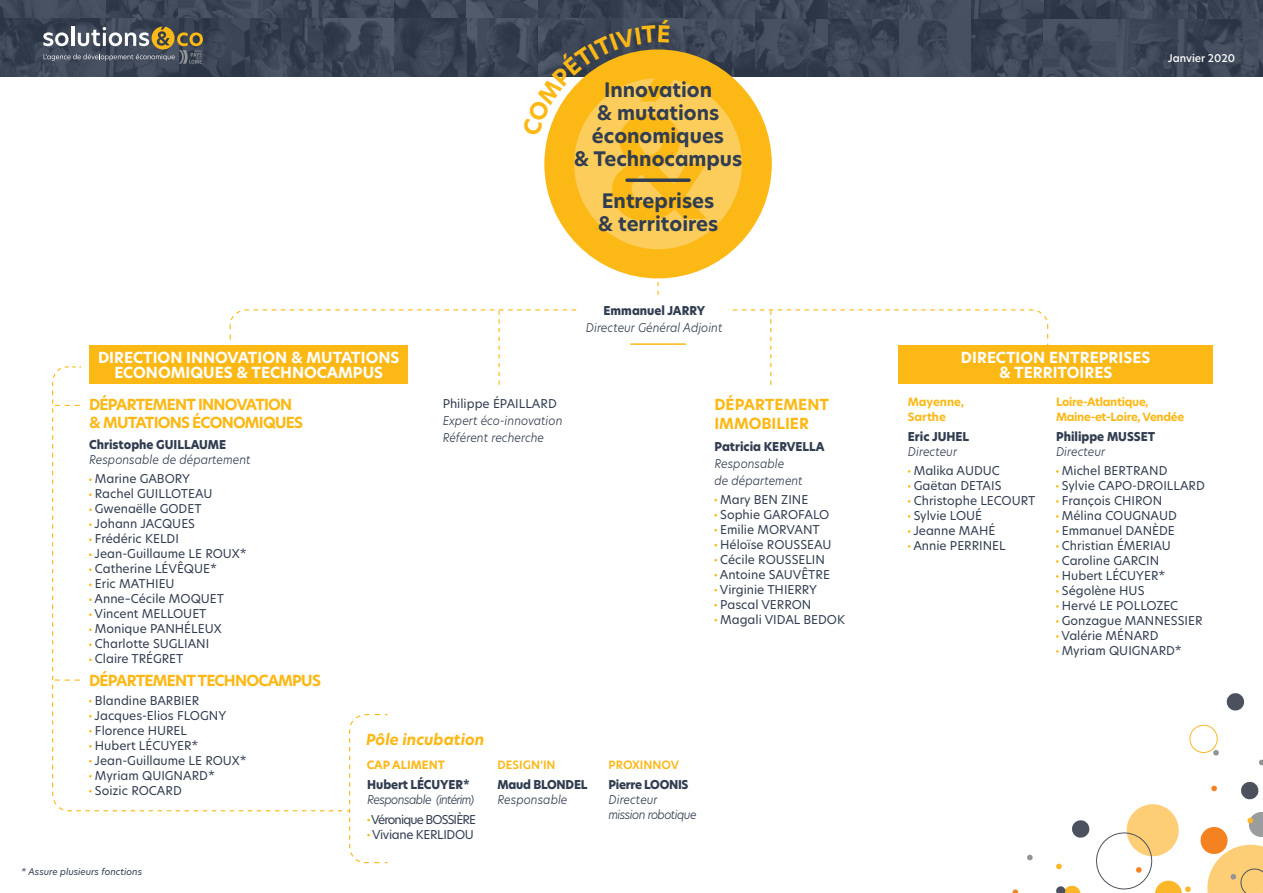
<style>
.page{position:relative;width:1263px;height:893px;background:#fff}
.page>*{position:absolute;margin:0;border:0;box-sizing:border-box;transform-origin:0 0}
.t1{font:700 19.65px/23.1px "Hero New";color:#313d50;text-align:center}
.t2{font:700 15px/15px "Hero New";color:#fff;text-align:center}
.t3{font:700 15px/18px "Hero New";letter-spacing:-.05em;color:#fcb814}
.t4{font:700 15px/19px "Hero New";color:#fcb814}
.t5{font:italic 700 15px "Hero New";color:#fcb814}
.t6{font:12px "Hero New";color:#313d50}
.t7{font:italic 300 12px/17.1px "Hero New";color:#313d50;scale:.95 1}
.t8{font:800 12px/15px "Hero New";color:#313d50;scale:.95 1}
.t9{font:italic 300 12px/15px "Hero New";letter-spacing:-.05em;color:#313d50;scale:.95 1}
.t10{font:12px "Hero New";letter-spacing:-.07em;color:#313d50}
.t11{font:12px "Hero New";letter-spacing:-.03em;color:#313d50}
.t12{font:800 12px "Hero New";letter-spacing:-.02em;color:#313d50;scale:.95 1}
.t13{font:700 11.25px/15px "Hero New";letter-spacing:-.025em;color:#fcb814}
.t14{font:700 11.25px/15px "Hero New";color:#fcb814}
.t15{font:600 11.25px "Hero New";color:#fcb814}
.t16{font:500 10.5px "Hero New";color:#fff}
.t17{font:italic 9px "Hero New";color:#313d50}
.s1{font-weight:800;font-style:normal}
.s2{font-weight:400;font-style:normal}
.s3{font-weight:700}
.s4{font-weight:300;font-style:italic}
</style>
<div class="page">
<div style="left:35px;top:0;width:72px;height:18px;background:#454f5f"></div>
<svg style="left:35px;top:18px;width:72px;height:59px;background:#3b4555"></svg>
<svg style="left:0;top:18px;width:35px;height:59px;background:#343f4f"></svg>
<svg style="left:107px;top:0;width:72px;height:18px"></svg>
<svg style="left:251px;top:0;width:72px;height:18px"></svg>
<svg style="left:179px;top:0;width:72px;height:18px"></svg>
<svg style="left:323px;top:0;width:72px;height:18px"></svg>
<svg style="left:179px;top:18px;width:72px;height:59px;background:#364050"></svg>
<svg style="left:107px;top:18px;width:72px;height:59px;background:#3c4655"></svg>
<svg style="left:323px;top:18px;width:72px;height:59px;background:#3d4757"></svg>
<svg style="left:251px;top:18px;width:72px;height:59px;background:#384252"></svg>
<svg style="left:395px;top:0;width:72px;height:18px"></svg>
<svg style="left:467px;top:0;width:72px;height:18px"></svg>
<div style="left:539px;top:0;width:72px;height:18px;background:#384252"></div>
<div style="left:611px;top:0;width:72px;height:18px;background:linear-gradient(to right,#3e4858,#313b4b)"></div>
<svg style="left:467px;top:18px;width:72px;height:59px;background:#3a4454"></svg>
<div style="left:395px;top:18px;width:72px;height:59px;background:linear-gradient(to right,#354050,#394353)"></div>
<div style="left:539px;top:18px;width:72px;height:59px;background:#404a5a"></div>
<svg style="left:611px;top:18px;width:72px;height:2px"></svg>
<svg style="left:683px;top:18px;width:72px;height:59px"></svg>
<svg style="left:827px;top:18px;width:72px;height:59px;background:#3a4555"></svg>
<svg style="left:755px;top:18px;width:72px;height:59px;background:#3a4454"></svg>
<svg style="left:899px;top:18px;width:72px;height:59px;background:#414b5b"></svg>
<div style="left:899px;top:0;width:73px;height:18px;background:#434d5d"></div>
<div style="left:683px;top:0;width:72px;height:18px;background:linear-gradient(to right,#3a4454,#434e5e)"></div>
<div style="left:827px;top:0;width:72px;height:18px;background:linear-gradient(to right,#3e4858,#394353)"></div>
<svg style="left:755px;top:0;width:72px;height:18px"></svg>
<svg style="left:971px;top:18px;width:72px;height:59px;background:#384252"></svg>
<svg style="left:1115px;top:18px;width:73px;height:59px;background:#3d4757"></svg>
<svg style="left:1043px;top:18px;width:72px;height:59px;background:#3f4959"></svg>
<svg style="left:1188px;top:18px;width:71px;height:59px;background:#3a4454"></svg>
<svg style="left:1043px;top:0;width:72px;height:18px"></svg>
<svg style="left:971px;top:0;width:72px;height:18px"></svg>
<svg style="left:1188px;top:0;width:71px;height:18px"></svg>
<svg style="left:1115px;top:0;width:73px;height:18px"></svg>
<svg style="left:1259px;top:18px;width:4px;height:59px"></svg>
<hr style="left:1259px;top:0;width:4px;height:18px;background:#394353">
<svg style="left:1211px;top:785px;width:6px;height:7px"></svg>
<svg style="left:1259px;top:759px;width:4px;height:7px"></svg>
<svg style="left:1226px;top:693px;width:19px;height:18px"></svg>
<svg style="left:1241px;top:781px;width:18px;height:19px"></svg>
<svg style="left:1189px;top:724px;width:30px;height:32px"></svg>
<svg style="left:1200px;top:812px;width:63px;height:81px"></svg>
<svg style="left:1027px;top:854px;width:6px;height:7px"></svg>
<svg style="left:1056px;top:804px;width:135px;height:89px"></svg>
<svg style="left:1012px;top:889px;width:6px;height:4px"></svg>
<svg style="left:43px;top:27px;width:160px;height:37px;background:#6c6e6d"></svg>
<svg style="left:657px;top:282px;width:2px;height:13px"></svg>
<div style="left:544px;top:49px;width:228px;height:229px;background:#fcb814;border-radius:50%"></div>
<svg style="left:229px;top:309px;width:348px;height:76px"></svg>
<svg style="left:728px;top:309px;width:321px;height:76px"></svg>
<hr style="left:630px;top:343px;width:56px;height:2px;background:#fcb814">
<div style="left:89px;top:345px;width:319px;height:39px;background:#fcb814"></div>
<div style="left:898px;top:345px;width:315px;height:39px;background:#fcb814"></div>
<svg style="left:52px;top:391px;width:336px;height:473px"></svg>
<svg style="left:522px;top:20px;width:220px;height:229px"></svg>
<p class="t1" style="left:574px;top:78px;width:170px">Innovation<br>&amp; mutations économiques<br>&amp; Technocampus</p>
<p class="t1" style="left:598px;top:189px;width:122px;text-align:left">Entreprises &amp; territoires</p>
<p class="t2" style="left:98px;top:350px;width:303px">DIRECTION INNOVATION &amp; MUTATIONS<br>ECONOMIQUES &amp; TECHNOCAMPUS</p>
<p class="t7" style="left:586px;top:302px;width:145px;text-align:center"><span class="s1">Emmanuel JARRY<br></span>Directeur Général Adjoint</p>
<p class="t3" style="left:89px;top:395px;width:216px">DÉPARTEMENT INNOVATION &amp; MUTATIONS ÉCONOMIQUES</p>
<p class="t8" style="left:89px;top:437px;width:146px">Christophe GUILLAUME</p>
<p class="t7" style="left:89px;top:451px;width:172px">Responsable de département</p>
<p class="t6" style="left:95px;top:471px;width:96px">Marine GABORY</p>
<p class="t6" style="left:95px;top:486px;width:119px">Rachel GUILLOTEAU</p>
<p class="t6" style="left:95px;top:501px;width:108px">Gwenaëlle GODET</p>
<p class="t6" style="left:95px;top:516px;width:102px">Johann JACQUES</p>
<p class="t6" style="left:95px;top:531px;width:86px">Frédéric KELDI</p>
<p class="t6" style="left:95px;top:546px;width:154px">Jean-Guillaume LE ROUX*</p>
<p class="t6" style="left:95px;top:561px;width:124px">Catherine LÉVÊQUE*</p>
<p class="t6" style="left:95px;top:576px;width:81px">Eric MATHIEU</p>
<p class="t6" style="left:95px;top:591px;width:131px">Anne–Cécile MOQUET</p>
<p class="t6" style="left:95px;top:606px;width:113px">Vincent MELLOUET</p>
<p class="t6" style="left:95px;top:621px;width:128px">Monique PANHÉLEUX</p>
<p class="t6" style="left:95px;top:636px;width:116px">Charlotte SUGLIANI</p>
<p class="t6" style="left:95px;top:651px;width:90px">Claire TRÉGRET</p>
<p class="t3" style="left:89px;top:671px;width:233px">DÉPARTEMENT TECHNOCAMPUS</p>
<p class="t6" style="left:95px;top:692px;width:106px">Blandine BARBIER</p>
<p class="t6" style="left:95px;top:707px;width:133px">Jacques-Elios FLOGNY</p>
<p class="t6" style="left:95px;top:722px;width:94px">Florence HUREL</p>
<p class="t6" style="left:95px;top:737px;width:105px">Hubert LÉCUYER*</p>
<p class="t6" style="left:95px;top:752px;width:154px">Jean-Guillaume LE ROUX*</p>
<p class="t6" style="left:95px;top:767px;width:122px">Myriam QUIGNARD*</p>
<p class="t6" style="left:95px;top:782px;width:88px">Soizic ROCARD</p>
<p class="t17" style="left:21px;top:865px;width:122px">* Assure plusieurs fonctions</p>
<p class="t7" style="left:443px;top:395px;width:128px"><span class="s2">Philippe ÉPAILLARD<br></span>Expert éco-innovation<br>Référent recherche</p>
<p class="t4" style="left:714px;top:395px;width:116px">DÉPARTEMENT<br>IMMOBILIER</p>
<p class="t7" style="left:714px;top:437px;width:118px"><span class="s1">Patricia KERVELLA<br></span>Responsable<br>de département</p>
<p class="t6" style="left:720px;top:491px;width:90px">Mary BEN ZINE</p>
<p class="t6" style="left:720px;top:506px;width:111px">Sophie GAROFALO</p>
<p class="t6" style="left:720px;top:521px;width:101px">Emilie MORVANT</p>
<p class="t6" style="left:720px;top:536px;width:113px">Héloïse ROUSSEAU</p>
<p class="t6" style="left:720px;top:551px;width:106px">Cécile ROUSSELIN</p>
<p class="t6" style="left:720px;top:566px;width:112px">Antoine SAUVÊTRE</p>
<p class="t6" style="left:720px;top:581px;width:99px">Virginie THIERRY</p>
<p class="t6" style="left:720px;top:596px;width:93px">Pascal VERRON</p>
<p class="t6" style="left:720px;top:611px;width:126px">Magali VIDAL BEDOK</p>
<p class="t5" style="left:366px;top:729px;width:120px">Pôle incubation</p>
<p class="t14" style="left:367px;top:757px;width:80px">CAP ALIMENT</p>
<p class="t8" style="left:367px;top:778px;width:109px">Hubert LÉCUYER<span class="s3">*</span></p>
<p class="t9" style="left:367px;top:792px;width:114px">Responsable (intérim)</p>
<p class="t10" style="left:371px;top:811px;width:106px">Véronique BOSSIÈRE</p>
<p class="t11" style="left:372px;top:826px;width:103px">Viviane KERLIDOU</p>
<p class="t15" style="left:497px;top:757px;width:60px">DESIGN’IN</p>
<p class="t12" style="left:497px;top:777px;width:96px">Maud BLONDEL</p>
<p class="t7" style="left:497px;top:791px;width:75px">Responsable</p>
<p class="t15" style="left:608px;top:757px;width:72px">PROXINNOV</p>
<p class="t9" style="left:608px;top:777px;width:94px"><span class="s1">Pierre LOONIS<br></span>Directeur mission robotique</p>
<p class="t16" style="left:1168px;top:51px;width:69px">Janvier 2020</p>
<p class="t2" style="left:961px;top:350px;width:191px">DIRECTION ENTREPRISES &amp; TERRITOIRES</p>
<p class="t14" style="left:908px;top:394px;width:58px">Mayenne,<br>Sarthe</p>
<p class="t8" style="left:908px;top:429px;width:66px">Eric JUHEL<br><span class="s4">Directeur</span></p>
<p class="t6" style="left:914px;top:462px;width:88px">Malika AUDUC</p>
<p class="t6" style="left:914px;top:477px;width:89px">Gaëtan DETAIS</p>
<p class="t6" style="left:914px;top:492px;width:123px">Christophe LECOURT</p>
<p class="t6" style="left:914px;top:507px;width:70px">Sylvie LOUÉ</p>
<p class="t6" style="left:913px;top:522px;width:83px">Jeanne MAHÉ</p>
<p class="t6" style="left:913px;top:537px;width:94px">Annie PERRINEL</p>
<p class="t13" style="left:1056px;top:394px;width:130px">Loire-Atlantique,<br>Maine-et-Loire, Vendée</p>
<p class="t8" style="left:1056px;top:429px;width:106px">Philippe MUSSET<br><span class="s4">Directeur</span></p>
<p class="t6" style="left:1062px;top:462px;width:107px">Michel BERTRAND</p>
<p class="t6" style="left:1062px;top:477px;width:144px">Sylvie CAPO-DROILLARD</p>
<p class="t6" style="left:1062px;top:492px;width:102px">François CHIRON</p>
<p class="t6" style="left:1062px;top:507px;width:116px">Mélina COUGNAUD</p>
<p class="t6" style="left:1062px;top:522px;width:114px">Emmanuel DANÈDE</p>
<p class="t6" style="left:1062px;top:537px;width:111px">Christian ÉMERIAU</p>
<p class="t6" style="left:1062px;top:552px;width:99px">Caroline GARCIN</p>
<p class="t6" style="left:1062px;top:567px;width:105px">Hubert LÉCUYER*</p>
<p class="t6" style="left:1062px;top:582px;width:84px">Ségolène HUS</p>
<p class="t6" style="left:1062px;top:597px;width:118px">Hervé LE POLLOZEC</p>
<p class="t6" style="left:1062px;top:612px;width:142px">Gonzague MANNESSIER</p>
<p class="t6" style="left:1061px;top:627px;width:98px">Valérie MÉNARD</p>
<p class="t6" style="left:1062px;top:642px;width:122px">Myriam QUIGNARD*</p>
</div>
